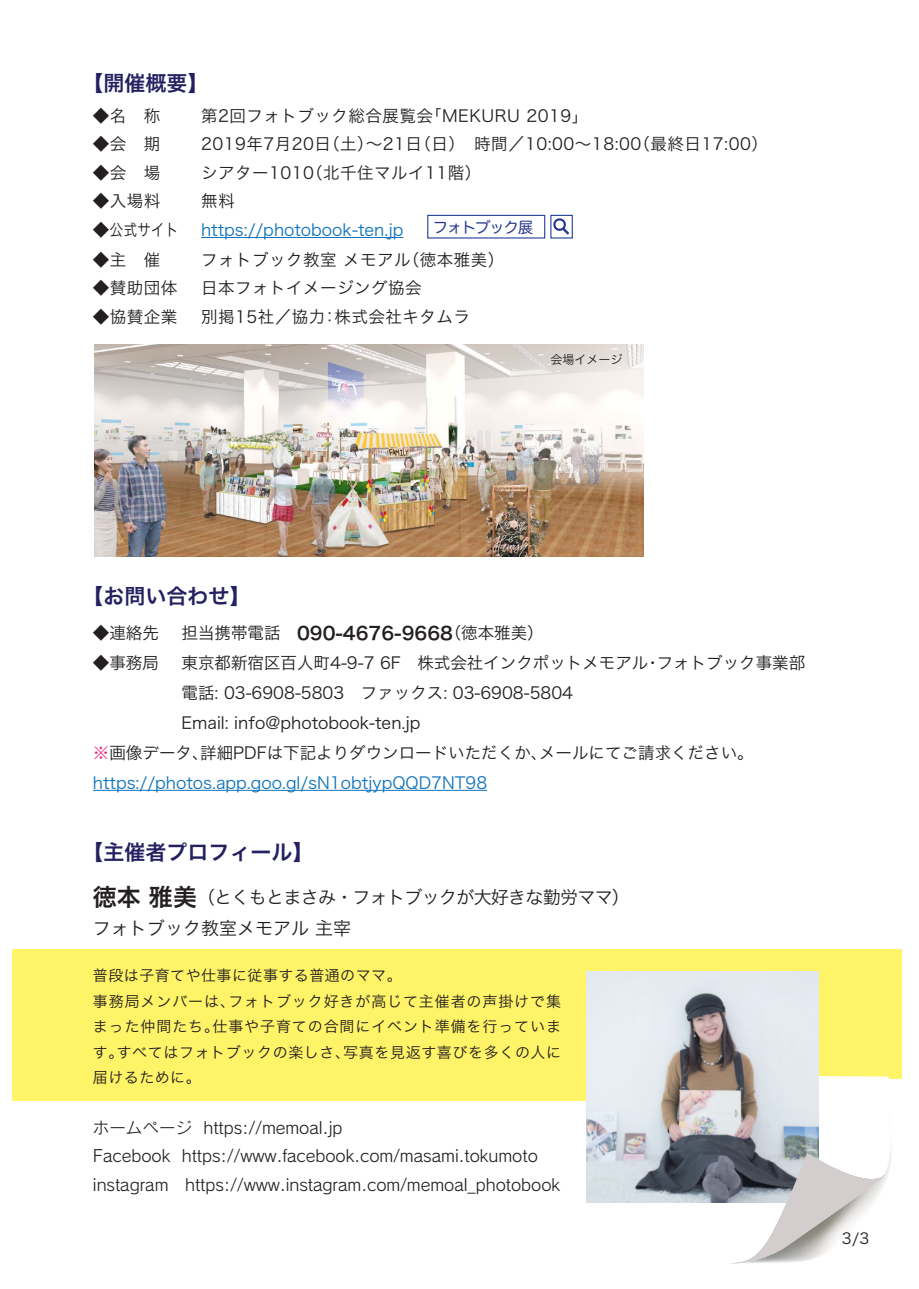
<style>
.page{position:relative;width:919px;height:1289px;background:#fff}
.page>*{position:absolute;margin:0;border:0;box-sizing:border-box;transform-origin:0 0}
.t1{font:21px "Hira Kaku Pro W6";color:#252161}
.t2{font:18px/31.5px "Hira Kaku Pro W3";letter-spacing:-.04em;color:#231f20}
.t3{font:16.5px "Hira Kaku Pro W3";color:#231f20}
.t4{font:16.5px "Hira Kaku Pro W3";letter-spacing:.03em;color:#231f20}
.t5{font:16.5px/28.5px "Rodin Pro M";color:#231f20}
.t6{font:16.5px "Hira Kaku Pro W3";color:#1074bc}
.t7{font:15.15px "Hira Maru Pro N W4";letter-spacing:-.06em;color:#283890}
.t8{font:15px/25.5px "Hira Kaku Pro W3";letter-spacing:.06em;color:#231f20}
.t9{font:12px "Hira Kaku Pro W3";color:#231f20}
.s1{font-family:"Hira Kaku Pro W6";font-size:18px}
.s2{color:#ee1e7b}
.s3{font-family:"Hira Kaku Pro W6";font-size:24px}
</style>
<div class="page">
<div style="left:13px;top:949px;width:888px;height:151px;background:#fff468"></div>
<div style="left:617px;top:1079px;width:284px;height:193px;background:#fff"></div>
<svg style="left:617px;top:1074px;width:273px;height:129px"></svg>
<hr style="left:201px;top:237px;width:202px;height:1px;background:#1074bc">
<hr style="left:93px;top:790px;width:394px;height:1px;background:#1074bc">
<img style="left:586px;top:971px;width:232px;height:231px">
<div style="left:427px;top:215px;width:118px;height:23px;background:#fff;border:1px solid #223f99"></div>
<div style="left:550px;top:215px;width:22px;height:23px;background:#fff;border:1px solid #223f99"></div>
<svg style="left:553px;top:216px;width:16px;height:19px"></svg>
<svg style="left:727px;top:1152px;width:157px;height:111px"></svg>
<img style="left:95px;top:344px;width:548px;height:212px">
<p class="t1" style="left:82px;top:64px;width:127px">【開催概要】</p>
<p class="t3" style="left:93px;top:101px;width:69px">◆名　称</p>
<p class="t4" style="left:201px;top:101px;width:389px">第2回フォトブック総合展覧会「MEKURU 2019」</p>
<p class="t3" style="left:93px;top:129px;width:69px">◆会　期</p>
<p class="t4" style="left:201px;top:129px;width:568px">2019年7月20日（土）～21日（日）　時間／10:00～18:00（最終日17:00）</p>
<p class="t3" style="left:93px;top:158px;width:69px">◆会　場</p>
<p class="t4" style="left:201px;top:158px;width:282px">シアター1010（北千住マルイ11階）</p>
<p class="t3" style="left:93px;top:186px;width:69px">◆入場料</p>
<p class="t3" style="left:201px;top:186px;width:35px">無料</p>
<p class="t3" style="left:93px;top:215px;width:87px">◆公式サイト</p>
<p class="t6" style="left:201px;top:215px;width:204px">https://photobook-ten.jp</p>
<p class="t3" style="left:93px;top:245px;width:69px">◆主　催</p>
<p class="t4" style="left:201px;top:245px;width:305px">フォトブック教室 メモアル（徳本雅美）</p>
<p class="t3" style="left:93px;top:273px;width:86px">◆賛助団体</p>
<p class="t4" style="left:201px;top:273px;width:222px">日本フォトイメージング協会</p>
<p class="t3" style="left:93px;top:302px;width:86px">◆協賛企業</p>
<p class="t4" style="left:201px;top:302px;width:270px">別掲15社／協力：株式会社キタムラ</p>
<p class="t7" style="left:433px;top:214px;width:102px">フォトブック展</p>
<p class="t9" style="left:550px;top:349px;width:73px">会場イメージ</p>
<p class="t1" style="left:82px;top:577px;width:169px">【お問い合わせ】</p>
<p class="t3" style="left:93px;top:618px;width:67px">◆連絡先</p>
<p class="t3" style="left:181px;top:618px;width:364px">担当携帯電話　<span class="s1">090-4676-9668</span>（徳本雅美）</p>
<p class="t3" style="left:93px;top:647px;width:67px">◆事務局</p>
<p class="t3" style="left:181px;top:647px;width:625px">東京都新宿区百人町4-9-7 6F　株式会社インクポットメモアル・フォトブック事業部</p>
<p class="t3" style="left:181px;top:677px;width:393px">電話: 03-6908-5803　ファックス: 03-6908-5804</p>
<p class="t3" style="left:181px;top:707px;width:240px">Email: info@photobook-ten.jp</p>
<p class="t3" style="left:93px;top:737px;width:662px"><span class="s2">※</span>画像データ、詳細PDFは下記よりダウンロードいただくか、メールにてご請求ください。</p>
<p class="t6" style="left:93px;top:767px;width:396px">https://photos.app.goo.gl/sN1obtjypQQD7NT98</p>
<p class="t1" style="left:82px;top:832px;width:232px">【主催者プロフィール】</p>
<p class="t2" style="left:93px;top:879px;width:538px"><span class="s3">徳本 雅美</span>（とくもとまさみ・フォトブックが大好きな勤労ママ）フォトブック教室メモアル 主宰</p>
<p class="t8" style="left:93px;top:961px;width:470px">普段は子育てや仕事に従事する普通のママ。<br>事務局メンバーは、フォトブック好きが高じて主催者の声掛けで集まった仲間たち。仕事や子育ての合間にイベント準備を行っています。すべてはフォトブックの楽しさ、写真を見返す喜びを多くの人に届けるために。</p>
<p class="t5" style="left:93px;top:1112px;width:468px">ホームページ https://memoal.jp<br>Facebook https://www.facebook.com/masami.tokumoto instagram　https://www.instagram.com/memoal_photobook</p>
<p class="t8" style="left:841px;top:1224px;width:29px">3/3</p>
</div>
